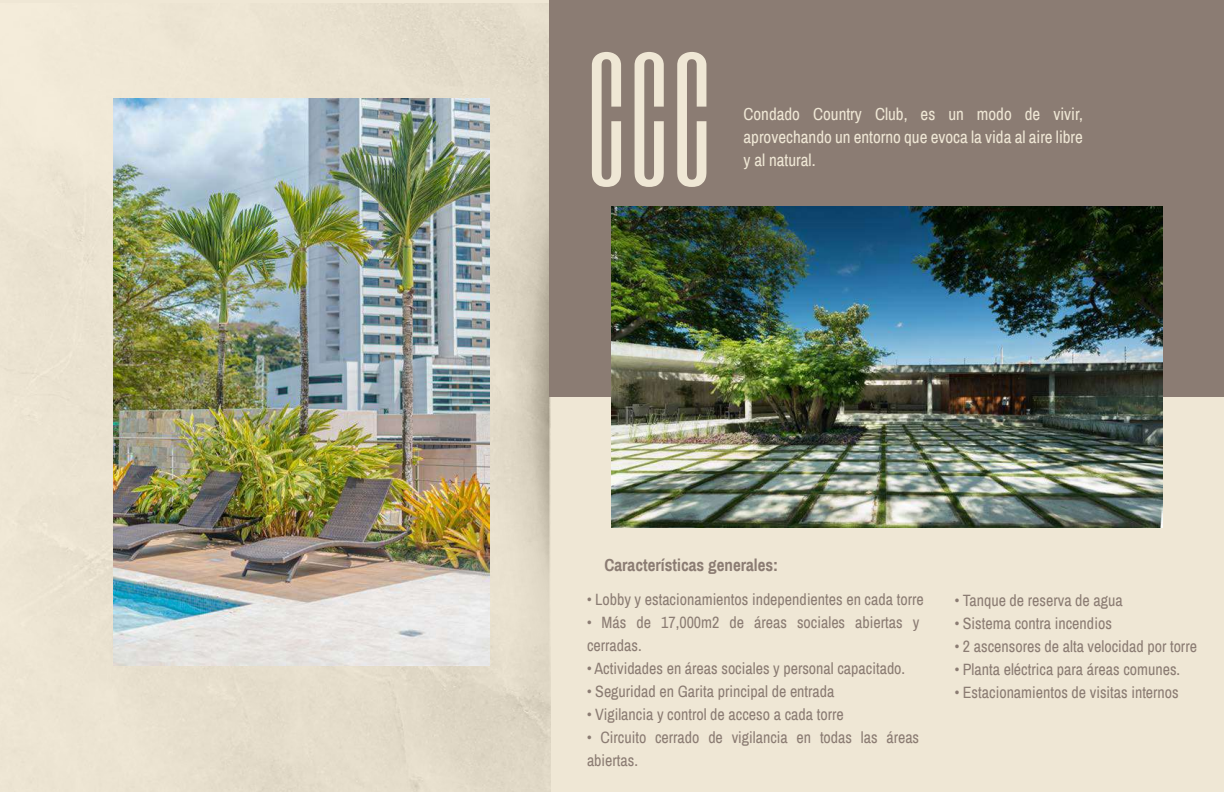
<style>
.page{position:relative;width:1224px;height:792px;background:#efe7d5}
.page>*{position:absolute;margin:0;border:0;box-sizing:border-box;transform-origin:0 0}
.t1{font:155.8px "Six Caps";color:#efe7d5}
.t2{font:17px/23px "Archivo Narrow";color:#efe7d5;text-align:justify}
.t3{font:700 17px "Archivo Narrow";color:#8b7c73}
.t4{font:16px/23px "Archivo Narrow";color:#8b7c73}
</style>
<div class="page">
<img style="left:5px;top:4px;width:545px;height:788px">
<svg style="left:480px;top:3px;width:69px;height:789px"></svg>
<img style="left:114px;top:98px;width:376px;height:568px">
<div style="left:549px;top:0;width:675px;height:397px;background:#8b7c73"></div>
<img style="left:612px;top:207px;width:551px;height:321px">
<h1 class="t1" style="left:587px;top:11px;width:126px">CCC</h1>
<p class="t2" style="left:744px;top:102px;width:341px">Condado Country Club, es un modo de vivir, aprovechando un entorno que evoca la vida al aire libre y al natural.</p>
<p class="t3" style="left:604px;top:554px;width:175px">Características generales:</p>
<p class="t4" style="left:587px;top:588px;width:338px">• Lobby y estacionamientos independientes en cada torre</p>
<p class="t4" style="left:587px;top:611px;width:334px">• Más de 17,000m2 de áreas sociales abiertas y cerradas.</p>
<p class="t4" style="left:587px;top:657px;width:320px">• Actividades en áreas sociales y personal capacitado.</p>
<p class="t4" style="left:587px;top:680px;width:249px">• Seguridad en Garita principal de entrada</p>
<p class="t4" style="left:587px;top:703px;width:258px">• Vigilancia y control de acceso a cada torre</p>
<p class="t4" style="left:587px;top:726px;width:334px">• Circuito cerrado de vigilancia en todas las áreas abiertas.</p>
<p class="t4" style="left:955px;top:589px;width:170px">• Tanque de reserva de agua</p>
<p class="t4" style="left:955px;top:612px;width:159px">• Sistema contra incendios</p>
<p class="t4" style="left:955px;top:635px;width:244px">• 2 ascensores de alta velocidad por torre</p>
<p class="t4" style="left:955px;top:658px;width:227px">• Planta eléctrica para áreas comunes.</p>
<p class="t4" style="left:955px;top:681px;width:226px">• Estacionamientos de visitas internos</p>
</div>
